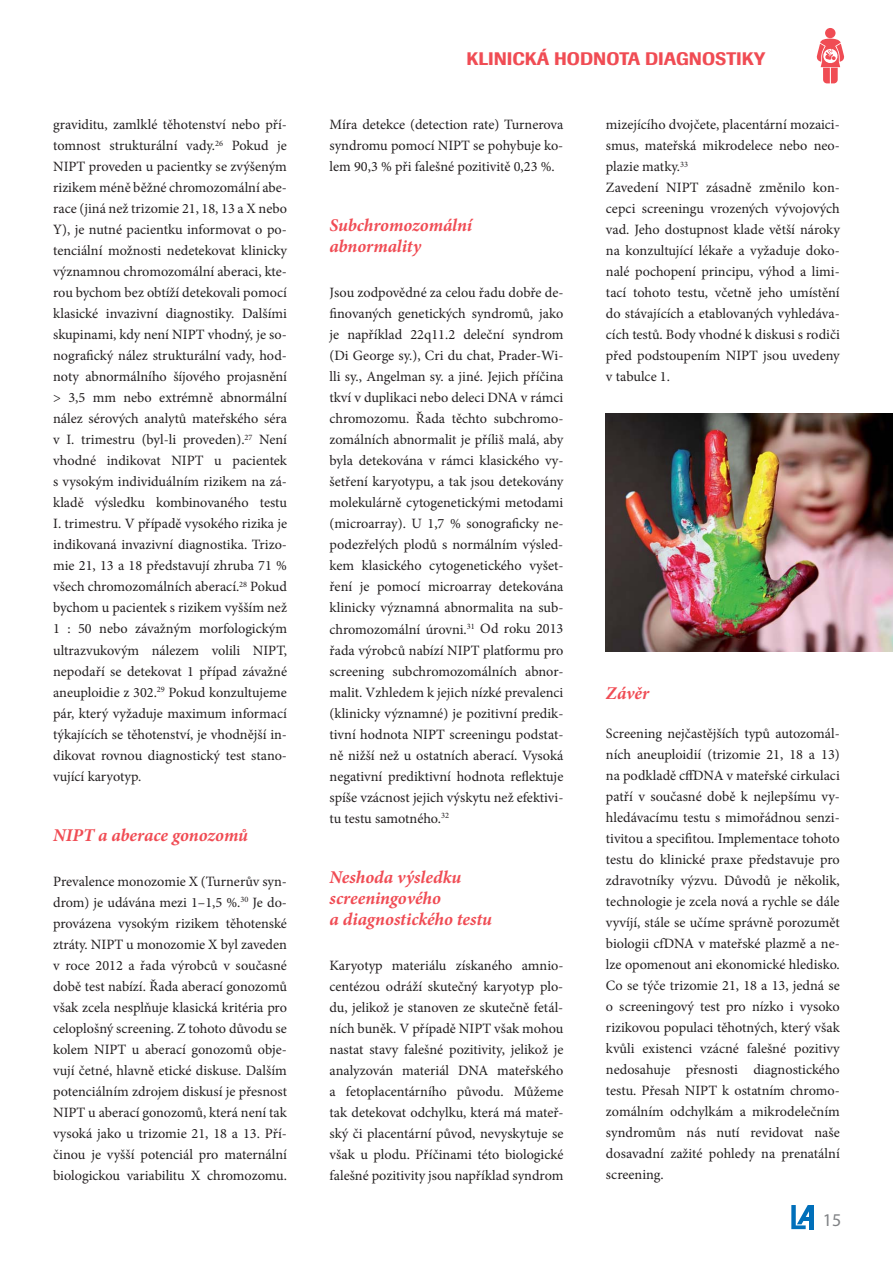
<style>
.page{position:relative;width:893px;height:1263px;background:#fff}
.page>*{position:absolute;margin:0;border:0;box-sizing:border-box;transform-origin:0 0}
.t1{font:italic 700 18px/21px "Minion Pro";letter-spacing:-.005em;color:#f04c54}
.t2{font:18px "Imago Medium CE";color:#f04c54}
.t3{font:18px "Myriad Pro";color:#808285}
.t4{font:14.25px/21px "Minion Pro";color:#231f20;text-align:justify}
</style>
<div class="page">
<div style="left:809px;top:1205px;width:5px;height:24px;background:#006fba"></div>
<svg style="left:791px;top:1205px;width:18px;height:24px"></svg>
<svg style="left:817px;top:28px;width:27px;height:55px"></svg>
<img style="left:606px;top:413px;width:287px;height:238px">
<p class="t4" style="left:53px;top:116px;width:235px">graviditu, zamlklé těhotenství nebo pří&shy;tomnost strukturální vady.<sup>26</sup> Pokud je NIPT proveden u pacientky se zvýšeným rizikem méně běžné chromozomální abe&shy;race (jiná než trizomie 21, 18, 13 a X nebo Y), je nutné pacientku informovat o po&shy;tenciální možnosti nedetekovat klinicky významnou chromozomální aberaci, kte&shy;rou bychom bez obtíží detekovali pomocí klasické invazivní diagnostiky. Dalšími skupinami, kdy není NIPT vhodný, je so&shy;nografický nález strukturální vady, hod&shy;noty abnormálního šíjového projasnění &gt; 3,5 mm nebo extrémně abnormální nález sérových analytů mateřského séra v I. trimestru (byl-li proveden).<sup>27</sup> Není vhodné indikovat NIPT u pacientek s vysokým individuálním rizikem na zá&shy;kladě výsledku kombinovaného testu I. trimestru. V případě vysokého rizika je indikovaná invazivní diagnostika. Trizo&shy;mie 21, 13 a 18 představují zhruba 71 % všech chromozomálních aberací.<sup>28</sup> Pokud bychom u pacientek s rizikem vyšším než 1 : 50 nebo závažným morfologickým ultrazvukovým nálezem volili NIPT, nepodaří se detekovat 1 případ závažné aneuploidie z 302.<sup>29</sup> Pokud konzultujeme pár, který vyžaduje maximum informací týkajících se těhotenství, je vhodnější in&shy;dikovat rovnou diagnostický test stano&shy;vující karyotyp.</p>
<p class="t1" style="left:53px;top:826px;width:196px">NIPT a aberace gonozomů</p>
<p class="t4" style="left:53px;top:872px;width:235px">Prevalence monozomie X (Turnerův syn&shy;drom) je udávána mezi 1–1,5 %.<sup>30</sup> Je do&shy;provázena vysokým rizikem těhotenské ztráty. NIPT u monozomie X byl zaveden v roce 2012 a řada výrobců v současné době test nabízí. Řada aberací gonozomů však zcela nesplňuje klasická kritéria pro celoplošný screening. Z tohoto důvodu se kolem NIPT u aberací gonozomů obje&shy;vují četné, hlavně etické diskuse. Dalším potenciálním zdrojem diskusí je přesnost NIPT u aberací gonozomů, která není tak vysoká jako u trizomie 21, 18 a 13. Pří&shy;činou je vyšší potenciál pro maternální biologickou variabilitu X chromozomu.</p>
<p class="t2" style="left:466px;top:52px;width:300px">KLINICKÁ HODNOTA DIAGNOSTIKY</p>
<p class="t4" style="left:330px;top:116px;width:235px">Míra detekce (detection rate) Turnerova syndromu pomocí NIPT se pohybuje ko&shy;lem 90,3 % při falešné pozitivitě 0,23 %.</p>
<p class="t1" style="left:330px;top:217px;width:144px">Subchromozomální abnormality</p>
<p class="t4" style="left:330px;top:284px;width:235px">Jsou zodpovědné za celou řadu dobře de&shy;finovaných genetických syndromů, jako je například 22q11.2 deleční syndrom (Di George sy.), Cri du chat, Prader-Wi&shy;lli sy., Angelman sy. a jiné. Jejich příčina tkví v duplikaci nebo deleci DNA v rámci chromozomu. Řada těchto subchromo&shy;zomálních abnormalit je příliš malá, aby byla detekována v rámci klasického vy&shy;šetření karyotypu, a tak jsou detekovány molekulárně cytogenetickými metodami (microarray). U 1,7 % sonograficky ne&shy;podezřelých plodů s normálním výsled&shy;kem klasického cytogenetického vyšet&shy;ření je pomocí microarray detekována klinicky významná abnormalita na sub&shy;chromozomální úrovni.<sup>31</sup> Od roku 2013 řada výrobců nabízí NIPT platformu pro screening subchromozomálních abnor&shy;malit. Vzhledem k jejich nízké prevalenci (klinicky významné) je pozitivní predik&shy;tivní hodnota NIPT screeningu podstat&shy;ně nižší než u ostatních aberací. Vysoká negativní prediktivní hodnota reflektuje spíše vzácnost jejich výskytu než efektivi&shy;tu testu samotného.<sup>32</sup></p>
<p class="t1" style="left:330px;top:868px;width:164px">Neshoda výsledku screeningového<br>a diagnostického testu</p>
<p class="t4" style="left:330px;top:956px;width:235px">Karyotyp materiálu získaného amnio&shy;centézou odráží skutečný karyotyp plo&shy;du, jelikož je stanoven ze skutečně fetál&shy;ních buněk. V případě NIPT však mohou nastat stavy falešné pozitivity, jelikož je analyzován materiál DNA mateřského a fetoplacentárního původu. Můžeme tak detekovat odchylku, která má mateř&shy;ský či placentární původ, nevyskytuje se však u plodu. Příčinami této biologické falešné pozitivity jsou například syndrom</p>
<p class="t4" style="left:606px;top:116px;width:235px;text-align:left">mizejícího dvojčete, placentární mozaici&shy;smus, mateřská mikrodelece nebo neo&shy;plazie matky.<sup>33<br></sup>Zavedení NIPT zásadně změnilo kon&shy;cepci screeningu vrozených vývojových vad. Jeho dostupnost klade větší nároky na konzultující lékaře a vyžaduje doko&shy;nalé pochopení principu, výhod a limi&shy;tací tohoto testu, včetně jeho umístění do stávajících a etablovaných vyhledáva&shy;cích testů. Body vhodné k diskusi s rodiči před podstoupením NIPT jsou uvedeny v tabulce 1.</p>
<p class="t1" style="left:606px;top:684px;width:45px">Závěr</p>
<p class="t4" style="left:606px;top:724px;width:235px">Screening nejčastějších typů autozomál&shy;ních aneuploidií (trizomie 21, 18 a 13) na podkladě cffDNA v mateřské cirkulaci patří v současné době k nejlepšímu vy&shy;hledávacímu testu s mimořádnou senzi&shy;tivitou a specifitou. Implementace tohoto testu do klinické praxe představuje pro zdravotníky výzvu. Důvodů je několik, technologie je zcela nová a rychle se dále vyvíjí, stále se učíme správně porozumět biologii cfDNA v mateřské plazmě a ne&shy;lze opomenout ani ekonomické hledisko.<br>Co se týče trizomie 21, 18 a 13, jedná se o screeningový test pro nízko i vysoko rizikovou populaci těhotných, který však kvůli existenci vzácné falešné pozitivy nedosahuje přesnosti diagnostického testu. Přesah NIPT k ostatním chromo&shy;zomálním odchylkám a mikrodelečním syndromům nás nutí revidovat naše dosavadní zažité pohledy na prenatální screening.</p>
<p class="t3" style="left:823px;top:1209px;width:20px">15</p>
</div>
